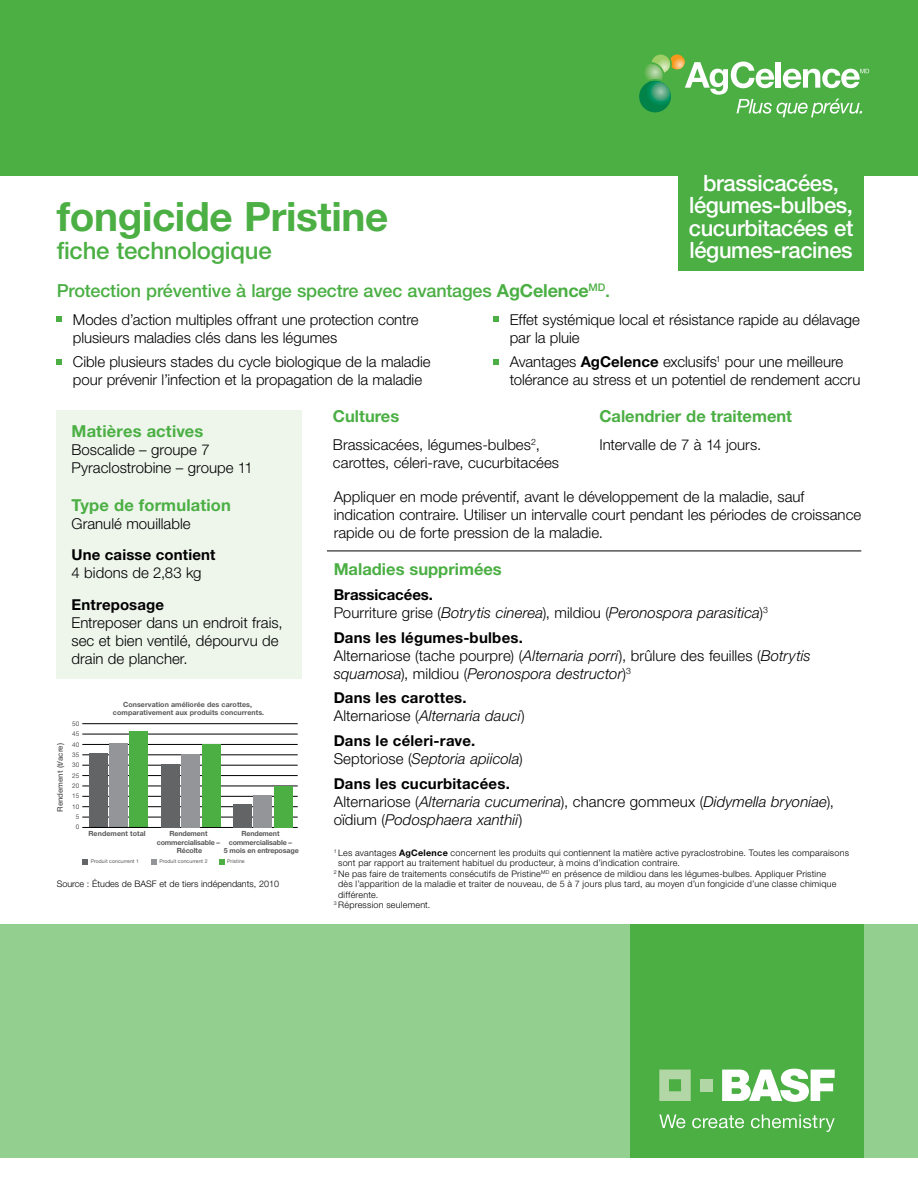
<style>
.page{position:relative;width:918px;height:1188px;background:#fff}
.page>*{position:absolute;margin:0;border:0;box-sizing:border-box;transform-origin:0 0}
.t1{font:700 40.5px "Helvetica Neue LT Std";letter-spacing:-.01em;color:#4baf44}
.t2{font:500 24px "Helvetica Neue LT Std";letter-spacing:-.01em;color:#4baf44}
.t3{font:500 22.5px/22.5px "Helvetica Neue LT Std";letter-spacing:-.02em;color:#fff;text-align:center}
.t4{font:500 18px "Helvetica Neue LT Std";letter-spacing:-.01em;color:#4baf44}
.t5{font:700 16.5px "Helvetica Neue LT Std";color:#4baf44}
.t6{font:300 15px/18px "Helvetica Neue LT Std";color:#000}
.t7{font:italic 300 15px/18px "Helvetica Neue LT Std";letter-spacing:.005em;color:#000}
.t8{font:700 15px/18px "Helvetica Neue LT Std";letter-spacing:.01em;color:#000}
.t9{font:300 9px "Helvetica Neue LT Std";letter-spacing:.025em;color:#000}
.t10{font:300 9px "Helvetica Neue LT Std";color:#000}
.t11{font:500 7.8px "Helvetica Neue LT Std";color:#58585a}
.t12{font:700 7.05px/8.4px "Helvetica Neue LT Std";letter-spacing:.01em;color:#58585a;text-align:center}
.t13{font:700 7.05px/8.4px "Helvetica Neue LT Std";letter-spacing:-.01em;color:#58585a;text-align:center}
.t14{font:6.45px/10.4px "Helvetica Neue LT Std";letter-spacing:.005em;color:#58585a;text-align:center}
.t15{font:5.1px "Helvetica Neue LT Std";letter-spacing:.01em;color:#58585a}
.s1{font-weight:700}
.s2{font-weight:700;font-style:normal}
.s3{font-style:normal}
.s4{font-style:italic}
.s5{font-weight:300}
.s6{font-weight:300;font-style:italic}
</style>
<div class="page">
<div style="left:678px;top:171px;width:186px;height:100px;background:#4baf44"></div>
<div style="left:0;top:924px;width:918px;height:234px;background:#93cf8e"></div>
<div style="left:630px;top:924px;width:234px;height:234px;background:#4baf44"></div>
<svg style="left:659px;top:1070px;width:32px;height:31px"></svg>
<div style="left:700px;top:1079px;width:12px;height:12px;background:#b3d6a6"></div>
<svg style="left:722px;top:1069px;width:113px;height:33px"></svg>
<svg style="left:659px;top:1114px;width:26px;height:14px"></svg>
<svg style="left:692px;top:1115px;width:52px;height:13px"></svg>
<svg style="left:751px;top:1114px;width:84px;height:18px"></svg>
<div style="left:57px;top:410px;width:245px;height:268px;background:#eef6ec"></div>
<svg style="left:57px;top:317px;width:5px;height:5px"></svg>
<svg style="left:57px;top:359px;width:5px;height:6px"></svg>
<svg style="left:494px;top:317px;width:5px;height:5px"></svg>
<svg style="left:494px;top:359px;width:5px;height:6px"></svg>
<div style="left:0;top:0;width:918px;height:175px;background:#4baf44"></div>
<svg style="left:639px;top:55px;width:230px;height:62px"></svg>
<hr style="left:327px;top:551px;width:534px;height:1px;background:#000">
<svg style="left:83px;top:859px;width:5px;height:5px"></svg>
<hr style="left:82px;top:723px;width:216px;height:1px;background:#000">
<hr style="left:82px;top:734px;width:216px;height:1px;background:#000">
<hr style="left:82px;top:755px;width:216px;height:1px;background:#000">
<hr style="left:82px;top:775px;width:216px;height:1px;background:#000">
<hr style="left:82px;top:796px;width:216px;height:1px;background:#000">
<hr style="left:82px;top:817px;width:216px;height:1px;background:#000">
<hr style="left:82px;top:765px;width:216px;height:1px;background:#000">
<hr style="left:82px;top:744px;width:216px;height:1px;background:#000">
<hr style="left:82px;top:786px;width:216px;height:1px;background:#000">
<hr style="left:82px;top:806px;width:216px;height:1px;background:#000">
<div style="left:129px;top:731px;width:19px;height:96px;background:#4baf44"></div>
<div style="left:89px;top:753px;width:19px;height:74px;background:#636466"></div>
<div style="left:109px;top:743px;width:19px;height:84px;background:#939598"></div>
<hr style="left:82px;top:827px;width:216px;height:1px;background:#000">
<div style="left:202px;top:745px;width:18px;height:82px;background:#4baf44"></div>
<div style="left:161px;top:764px;width:19px;height:63px;background:#636466"></div>
<div style="left:182px;top:754px;width:18px;height:73px;background:#939598"></div>
<div style="left:274px;top:786px;width:18px;height:41px;background:#4baf44"></div>
<div style="left:233px;top:804px;width:19px;height:23px;background:#636466"></div>
<div style="left:254px;top:795px;width:18px;height:32px;background:#939598"></div>
<svg style="left:219px;top:859px;width:5px;height:5px"></svg>
<svg style="left:151px;top:859px;width:6px;height:5px"></svg>
<h1 class="t1" style="left:57px;top:191px;width:333px">fongicide Pristine</h1>
<h2 class="t2" style="left:57px;top:236px;width:217px">fiche technologique</h2>
<p class="t4" style="left:57px;top:280px;width:555px">Protection préventive à large spectre avec avantages <span class="s1">AgCelence</span><sup>MD</sup>.</p>
<h3 class="t3" style="left:689px;top:171px;width:166px">brassicacées, légumes-bulbes, cucurbitacées et légumes-racines</h3>
<p class="t6" style="left:73px;top:310px;width:347px">Modes d’action multiples offrant une protection contre plusieurs maladies clés dans les légumes</p>
<p class="t6" style="left:73px;top:353px;width:359px">Cible plusieurs stades du cycle biologique de la maladie pour prévenir l’infection et la propagation de la maladie</p>
<p class="t6" style="left:510px;top:310px;width:352px">Effet systémique local et résistance rapide au délavage par la pluie</p>
<p class="t6" style="left:510px;top:353px;width:352px">Avantages <span class="s1">AgCelence</span> exclusifs<sup>1</sup> pour une meilleure tolérance au stress et un potentiel de rendement accru</p>
<p class="t5" style="left:72px;top:421px;width:133px">Matières actives</p>
<p class="t6" style="left:72px;top:441px;width:183px">Boscalide – groupe 7<br>Pyraclostrobine – groupe 11</p>
<p class="t5" style="left:72px;top:495px;width:161px">Type de formulation</p>
<p class="t6" style="left:72px;top:514px;width:121px">Granulé mouillable</p>
<p class="t8" style="left:72px;top:546px;width:145px">Une caisse contient</p>
<p class="t6" style="left:72px;top:564px;width:132px">4 bidons de 2,83 kg</p>
<p class="t8" style="left:72px;top:595px;width:94px">Entreposage</p>
<p class="t6" style="left:72px;top:613px;width:213px">Entreposer dans un endroit frais, sec et bien ventilé, dépourvu de drain de plancher.</p>
<p class="t11" style="left:55px;top:812px;width:70px;rotate:-90deg">Rendement (t/acre)</p>
<p class="t14" style="left:72px;top:719px;width:9px">50<br>45<br>40<br>35<br>30<br>25<br>20<br>15<br>10<br>5<br>0</p>
<p class="t12" style="left:113px;top:700px;width:153px">Conservation améliorée des carottes, comparativement aux produits concurrents.</p>
<p class="t12" style="left:88px;top:829px;width:59px">Rendement total</p>
<p class="t13" style="left:157px;top:829px;width:65px">Rendement commercialisable –<br>Récolte</p>
<p class="t13" style="left:224px;top:829px;width:76px">Rendement commercialisable –<br>5 mois en entreposage</p>
<p class="t15" style="left:91px;top:858px;width:50px">Produit concurrent 1</p>
<p class="t15" style="left:159px;top:858px;width:50px">Produit concurrent 2</p>
<p class="t15" style="left:227px;top:858px;width:19px">Pristine</p>
<p class="t10" style="left:57px;top:878px;width:224px">Source : Études de BASF et de tiers indépendants, 2010</p>
<p class="t5" style="left:333px;top:406px;width:68px">Cultures</p>
<p class="t5" style="left:599px;top:406px;width:194px">Calendrier de traitement</p>
<p class="t6" style="left:333px;top:436px;width:228px">Brassicacées, légumes-bulbes<sup>2</sup>, carottes, céleri-rave, cucurbitacées</p>
<p class="t6" style="left:599px;top:436px;width:163px">Intervalle de 7 à 14 jours.</p>
<p class="t6" style="left:334px;top:488px;width:529px">Appliquer en mode préventif, avant le développement de la maladie, sauf indication contraire. Utiliser un intervalle court pendant les périodes de croissance rapide ou de forte pression de la maladie.</p>
<p class="t5" style="left:334px;top:559px;width:170px">Maladies supprimées</p>
<p class="t7" style="left:334px;top:585px;width:436px"><span class="s2">Brassicacées.<br></span><span class="s3">Pourriture grise (</span>Botrytis cinerea<span class="s3">), mildiou (</span>Peronospora parasitica<span class="s3">)</span><sup>3</sup></p>
<p class="t6" style="left:334px;top:628px;width:479px"><span class="s1">Dans les légumes-bulbes.<br></span>Alternariose (tache pourpre) (<span class="s4">Alternaria porri</span>), brûlure des feuilles (<span class="s4">Botrytis squamosa</span>), mildiou (<span class="s4">Peronospora destructor</span>)<sup>3</sup></p>
<p class="t8" style="left:334px;top:689px;width:193px">Dans les carottes.<br><span class="s5">Alternariose (</span><span class="s6">Alternaria dauci</span><span class="s5">)</span></p>
<p class="t8" style="left:334px;top:731px;width:191px">Dans le céleri-rave.<br><span class="s5">Septoriose (</span><span class="s6">Septoria apiicola</span><span class="s5">)</span></p>
<p class="t7" style="left:334px;top:774px;width:502px"><span class="s2">Dans les cucurbitacées.<br></span><span class="s3">Alternariose (</span>Alternaria cucumerina<span class="s3">), chancre gommeux (</span>Didymella bryoniae<span class="s3">), oïdium (</span>Podosphaera xanthii<span class="s3">)</span></p>
<p class="t9" style="left:334px;top:847px;width:517px"><sup>1</sup> Les avantages <span class="s1">AgCelence</span> concernent les produits qui contiennent la matière active pyraclostrobine. Toutes les comparaisons</p>
<p class="t9" style="left:338px;top:857px;width:343px">sont par rapport au traitement habituel du producteur, à moins d’indication contraire.</p>
<p class="t9" style="left:334px;top:868px;width:494px"><sup>2</sup> Ne pas faire de traitements consécutifs de Pristine<sup>MD</sup> en présence de mildiou dans les légumes-bulbes. Appliquer Pristine</p>
<p class="t9" style="left:338px;top:878px;width:500px">dès l’apparition de la maladie et traiter de nouveau, de 5 à 7 jours plus tard, au moyen d’un fongicide d’une classe chimique</p>
<p class="t9" style="left:338px;top:889px;width:42px">différente.</p>
<p class="t9" style="left:334px;top:899px;width:98px"><sup>3</sup> Répression seulement.</p>
</div>
